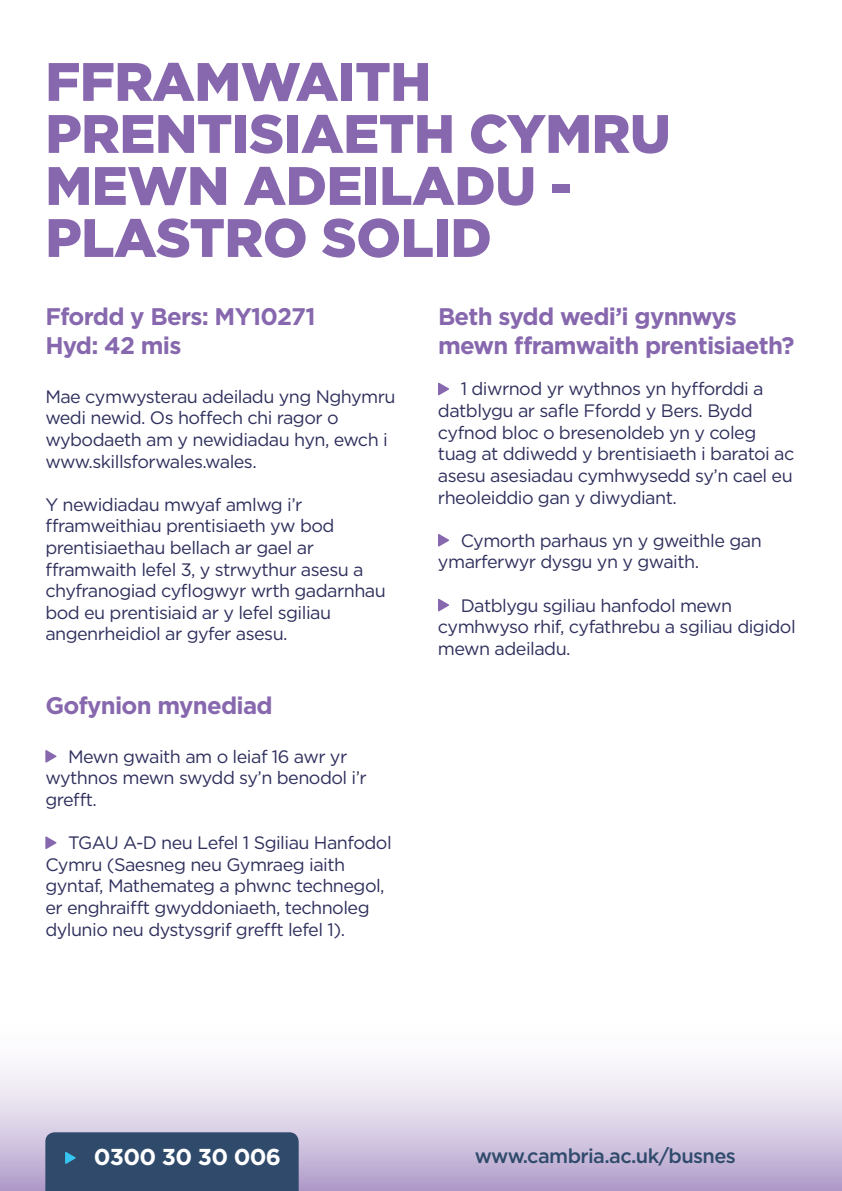
<style>
.page{position:relative;width:842px;height:1191px;background:#fff}
.page>*{position:absolute;margin:0;border:0;box-sizing:border-box;transform-origin:0 0}
.t1{font:900 54px/52px "Gotham";letter-spacing:-.01em;color:#8768ae}
.t2{font:700 24px/28.8px "Gotham";letter-spacing:-.03em;color:#8768ae}
.t3{font:700 23px "Gotham";letter-spacing:-.03em;color:#fff}
.t4{font:500 20px "Gotham";letter-spacing:-.03em;color:#2f4a6b}
.t5{font:18px/21.6px "Gotham";letter-spacing:-.03em;color:#2f305d}
</style>
<div class="page">
<svg style="left:0;top:1066px;width:842px;height:125px;background:#dad1e6"></svg>
<svg style="left:45px;top:750px;width:12px;height:13px"></svg>
<svg style="left:45px;top:836px;width:12px;height:13px"></svg>
<svg style="left:438px;top:382px;width:11px;height:13px"></svg>
<svg style="left:438px;top:534px;width:11px;height:13px"></svg>
<svg style="left:438px;top:598px;width:11px;height:13px"></svg>
<div style="left:45px;top:1132px;width:254px;height:59px;background:#2f4a6b"></div>
<h1 class="t1" style="left:45px;top:55px;width:627px">FFRAMWAITH<br>PRENTISIAETH CYMRU<br>MEWN ADEILADU -<br>PLASTRO SOLID</h1>
<h2 class="t2" style="left:45px;top:302px;width:272px">Ffordd y Bers: MY10271<br>Hyd: 42 mis</h2>
<p class="t5" style="left:45px;top:385px;width:352px">Mae cymwysterau adeiladu yng Nghymru wedi newid. Os hoffech chi ragor o wybodaeth am y newidiadau hyn, ewch i www.skillsforwales.wales.</p>
<p class="t5" style="left:45px;top:493px;width:342px">Y newidiadau mwyaf amlwg i’r fframweithiau prentisiaeth yw bod prentisiaethau bellach ar gael ar fframwaith lefel 3, y strwythur asesu a chyfranogiad cyflogwyr wrth gadarnhau bod eu prentisiaid ar y lefel sgiliau angenrheidiol ar gyfer asesu.</p>
<h2 class="t2" style="left:45px;top:691px;width:229px">Gofynion mynediad</h2>
<p class="t5" style="left:45px;top:745px;width:323px;text-indent:23px">Mewn gwaith am o leiaf 16 awr yr wythnos mewn swydd sy’n benodol i’r grefft.</p>
<p class="t5" style="left:45px;top:831px;width:348px;text-indent:23px">TGAU A-D neu Lefel 1 Sgiliau Hanfodol Cymru (Saesneg neu Gymraeg iaith gyntaf, Mathemateg a phwnc technegol, er enghraifft gwyddoniaeth, technoleg dylunio neu dystysgrif grefft lefel 1).</p>
<h2 class="t2" style="left:438px;top:302px;width:358px">Beth sydd wedi’i gynnwys mewn fframwaith prentisiaeth?</h2>
<p class="t5" style="left:438px;top:378px;width:358px;text-indent:23px">1 diwrnod yr wythnos yn hyfforddi a datblygu ar safle Ffordd y Bers. Bydd cyfnod bloc o bresenoldeb yn y coleg tuag at ddiwedd y brentisiaeth i baratoi ac asesu asesiadau cymhwysedd sy’n cael eu rheoleiddio gan y diwydiant.</p>
<p class="t5" style="left:438px;top:529px;width:325px;text-indent:23px">Cymorth parhaus yn y gweithle gan ymarferwyr dysgu yn y gwaith.</p>
<p class="t5" style="left:438px;top:594px;width:359px;text-indent:23px">Datblygu sgiliau hanfodol mewn cymhwyso rhif, cyfathrebu a sgiliau digidol mewn adeiladu.</p>
<p class="t3" style="left:94px;top:1142px;width:189px">0300 30 30 006</p>
<p class="t4" style="left:475px;top:1142px;width:263px">www.cambria.ac.uk/busnes</p>
</div>
